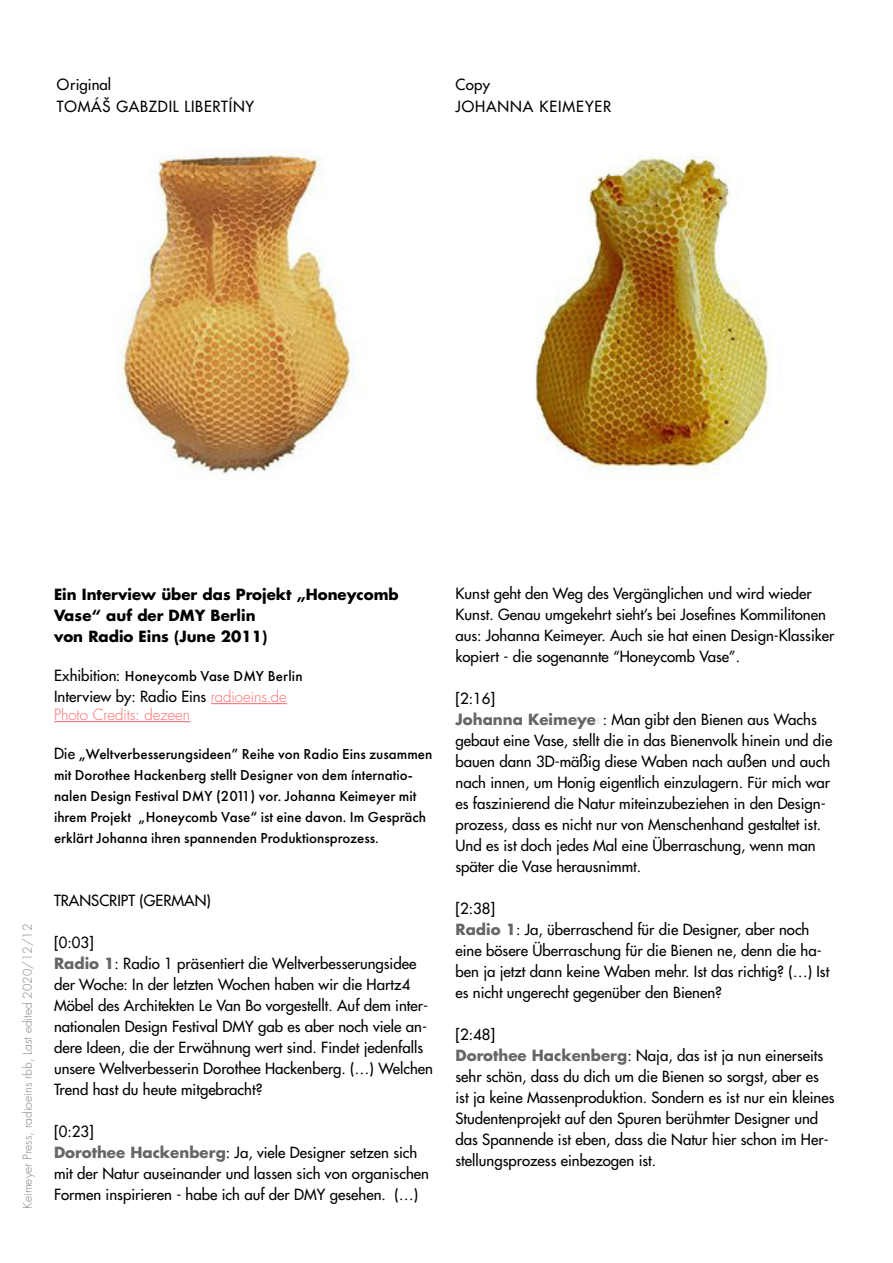
<style>
.page{position:relative;width:893px;height:1263px;background:#fff}
.page>*{position:absolute;margin:0;border:0;box-sizing:border-box;transform-origin:0 0}
.t1{font:500 15px/21px "Futura Std";color:#000}
.t2{font:500 15px/21px "Futura PT";color:#000}
.t3{font:700 15px/21px "Futura Std";color:#000}
.t4{font:300 15px/18px "Futura Std";color:#fc6868}
.t5{font:500 15px/22.5px "Futura Std";letter-spacing:.05em;color:#000}
.t6{font:500 15px/22.5px "Futura Std";letter-spacing:.06em;color:#000}
.t7{font:300 12px "Futura Std";color:#808080}
.s1{font-family:"Futura Std"}
.s2{font-weight:500;color:#000}
.s3{font-weight:700;color:#666}
.s4{font-weight:700;color:#f0f0f0}
</style>
<div class="page">
<img style="left:119px;top:155px;width:236px;height:319px">
<img style="left:535px;top:156px;width:238px;height:322px">
<hr style="left:211px;top:703px;width:76px;height:1px;background:#fc6868">
<hr style="left:54px;top:721px;width:136px;height:1px;background:#fc6868">
<p class="t5" style="left:57px;top:73px;width:199px">Original<br>TOMÁŠ GABZDIL LIBERTÍNY</p>
<p class="t6" style="left:455px;top:73px;width:157px">Copy<br>JOHANNA KEIMEYER</p>
<p class="t3" style="left:54px;top:584px;width:346px">Ein Interview über das Projekt „Honeycomb<br>Vase“ auf der DMY Berlin<br>von Radio Eins (June 2011)</p>
<p class="t2" style="left:54px;top:666px;width:250px"><span class="s1">Exhibition:</span> Honeycomb Vase DMY Berlin</p>
<p class="t4" style="left:54px;top:688px;width:234px"><span class="s2">Interview by: Radio Eins</span> radioeins.de<br>Photo Credits: dezeen</p>
<p class="t2" style="left:54px;top:744px;width:380px"><span class="s1">Die</span> ,,Weltverbesserungsideen” Reihe von Radio Eins zusammen mit Dorothee Hackenberg stellt Designer von dem ínternatio&shy;nalen Design Festival DMY (2011) vor. Johanna Keimeyer mit ihrem Projekt „Honeycomb Vase“ ist eine davon. Im Gespräch erklärt Johanna ihren spannenden Produktionsprozess.</p>
<p class="t7" style="left:20px;top:1209px;width:287px;rotate:-90deg">Keimeyer Press, radioeins rbb, Last edited 2020/12/12</p>
<p class="t1" style="left:54px;top:890px;width:159px">TRANSCRIPT (GERMAN)</p>
<p class="t1" style="left:54px;top:932px;width:381px">[0:03]<br><span class="s3">Radio 1</span>: Radio 1 präsentiert die Weltverbesserungsidee der Woche: In der letzten Wochen haben wir die Hartz4<br>Möbel des Architekten Le Van Bo vorgestellt. Auf dem inter&shy;nationalen Design Festival DMY gab es aber noch viele an&shy;dere Ideen, die der Erwähnung wert sind. Findet jedenfalls unsere Weltverbesserin Dorothee Hackenberg. (…) Welchen Trend hast du heute mitgebracht?</p>
<p class="t1" style="left:54px;top:1121px;width:376px">[0:23]<br><span class="s3">Dorothee Hackenberg</span>: Ja, viele Designer setzen sich mit der Natur auseinander und lassen sich von organischen Formen inspirieren - habe ich auf der DMY gesehen. (…)</p>
<p class="t1" style="left:455px;top:583px;width:380px">Kunst geht den Weg des Vergänglichen und wird wieder Kunst. Genau umgekehrt sieht’s bei Josefines Kommilitonen aus: Johanna Keimeyer. Auch sie hat einen Design-Klassiker kopiert - die sogenannte “Honeycomb Vase”.</p>
<p class="t1" style="left:455px;top:688px;width:378px">[2:16]<br><span class="s3">Johanna Keimeye</span><span class="s4">r</span>: Man gibt den Bienen aus Wachs gebaut eine Vase, stellt die in das Bienenvolk hinein und die bauen dann 3D-mäßig diese Waben nach außen und auch nach innen, um Honig eigentlich einzulagern. Für mich war es faszinierend die Natur miteinzubeziehen in den Design&shy;prozess, dass es nicht nur von Menschenhand gestaltet ist.<br>Und es ist doch jedes Mal eine Überraschung, wenn man später die Vase herausnimmt.</p>
<p class="t1" style="left:455px;top:898px;width:375px">[2:38]<br><span class="s3">Radio 1</span>: Ja, überraschend für die Designer, aber noch eine bösere Überraschung für die Bienen ne, denn die ha&shy;ben ja jetzt dann keine Waben mehr. Ist das richtig? (…) Ist es nicht ungerecht gegenüber den Bienen?</p>
<p class="t1" style="left:455px;top:1024px;width:380px">[2:48]<br><span class="s3">Dorothee Hackenberg</span>: Naja, das ist ja nun einerseits sehr schön, dass du dich um die Bienen so sorgst, aber es ist ja keine Massenproduktion. Sondern es ist nur ein kleines Studentenprojekt auf den Spuren berühmter Designer und das Spannende ist eben, dass die Natur hier schon im Her&shy;stellungsprozess einbezogen ist.</p>
</div>
